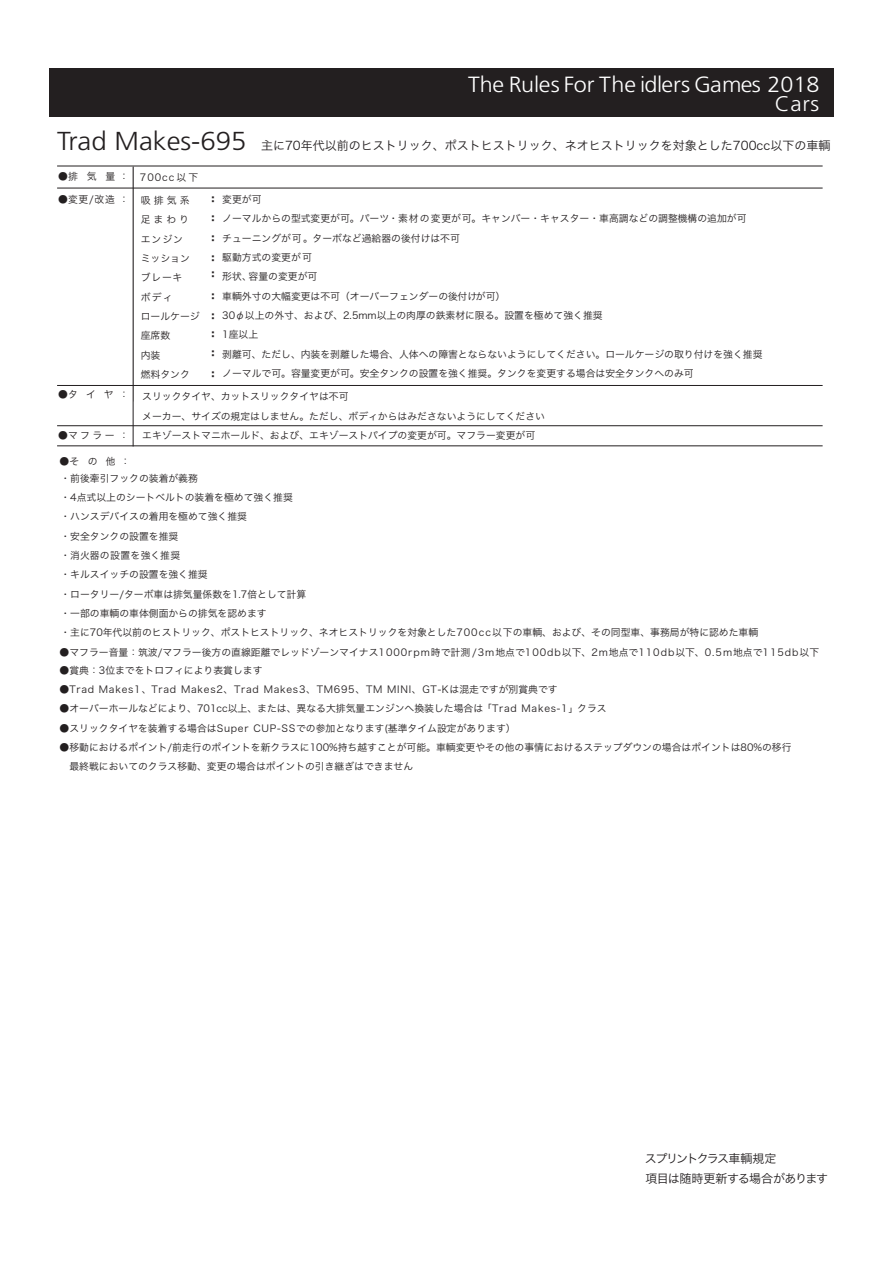
<style>
.page{position:relative;width:893px;height:1263px;background:#fff}
.page>*{position:absolute;margin:0;border:0;box-sizing:border-box;transform-origin:0 0}
.t1{font:300 25.95px "Frutiger";color:#231f20;scale:1.06 1}
.t2{font:300 22.05px "Frutiger";color:#fff;scale:1.06 1}
.t3{font:300 21.15px "Frutiger";color:#fff;scale:1.06 1}
.t4{font:12px "Hira Kaku Pro W3";color:#231f20}
.t5{font:12px/19.5px "Hira Kaku Pro W3";letter-spacing:-.055em;color:#231f20}
.t6{font:9.75px/19.4px "Hira Kaku Pro W3";color:#231f20}
.t7{font:9.75px "Hira Kaku Pro W3";letter-spacing:.075em;color:#231f20}
.t8{font:9.75px "Hira Kaku Pro W3";letter-spacing:.1em;color:#231f20}
.t9{font:800 9.75px "Gothic MB101 Pro";color:#231f20}
.s1{font-family:"Gothic MB101 Pro";font-weight:800}
</style>
<div class="page">
<div style="left:50px;top:69px;width:784px;height:48px;background:#231f20"></div>
<hr style="left:133px;top:167px;width:1px;height:279px;background:#231f20">
<hr style="left:57px;top:166px;width:766px;height:1px;background:#231f20">
<hr style="left:57px;top:188px;width:766px;height:1px;background:#231f20">
<hr style="left:57px;top:446px;width:766px;height:1px;background:#231f20">
<hr style="left:57px;top:425px;width:766px;height:1px;background:#231f20">
<hr style="left:57px;top:385px;width:766px;height:1px;background:#231f20">
<h1 class="t1" style="left:57px;top:127px;width:180px">Trad Makes-695</h1>
<h2 class="t2" style="left:468px;top:72px;width:333px">The Rules For The idlers Games 2018</h2>
<h3 class="t3" style="left:775px;top:92px;width:44px">Cars</h3>
<p class="t4" style="left:261px;top:135px;width:571px">主に70年代以前のヒストリック、ポストヒストリック、ネオヒストリックを対象とした700cc以下の車輌</p>
<p class="t6" style="left:58px;top:166px;width:72px">●排気量 ：</p>
<p class="t6" style="left:58px;top:189px;width:72px">●変更/改造 ：</p>
<p class="t6" style="left:58px;top:384px;width:72px">●タイヤ ：</p>
<p class="t6" style="left:58px;top:425px;width:72px">●マフラー ：</p>
<p class="t6" style="left:60px;top:450px;width:72px">●その他 ：</p>
<p class="t8" style="left:140px;top:169px;width:72px">700cc以下　</p>
<p class="t6" style="left:208px;top:189px;width:55px"><span class="s1">：</span>変更が可</p>
<p class="t6" style="left:208px;top:208px;width:540px"><span class="s1">：</span>ノーマルからの型式変更が可。パーツ・素材の変更が可。キャンバー・キャスター・車高調などの調整機構の追加が可</p>
<p class="t6" style="left:208px;top:228px;width:253px"><span class="s1">：</span>チューニングが可。ターボなど過給器の後付けは不可</p>
<p class="t6" style="left:208px;top:247px;width:105px"><span class="s1">：</span>駆動方式の変更が可</p>
<p class="t6" style="left:222px;top:266px;width:97px">形状、容量の変更が可</p>
<p class="t6" style="left:208px;top:286px;width:299px"><span class="s1">：</span>車輌外寸の大幅変更は不可（オーバーフェンダーの後付けが可）</p>
<p class="t6" style="left:222px;top:305px;width:382px">30φ以上の外寸、および、2.5mm以上の肉厚の鉄素材に限る。設置を極めて強く推奨</p>
<p class="t6" style="left:208px;top:324px;width:51px"><span class="s1">：</span> 1座以上</p>
<p class="t6" style="left:208px;top:344px;width:556px"><span class="s1">：</span>剥離可、ただし、内装を剥離した場合、人体への障害とならないようにしてください。ロールケージの取り付けを強く推奨</p>
<p class="t6" style="left:208px;top:363px;width:487px"><span class="s1">：</span>ノーマルで可。容量変更が可。安全タンクの設置を強く推奨。タンクを変更する場合は安全タンクへのみ可</p>
<p class="t6" style="left:141px;top:190px;width:60px">吸排気系足まわりエンジン<br>ミッションブレーキ<br>ボディ<br>ロールケージ座席数<br>内装<br>燃料タンク</p>
<p class="t6" style="left:142px;top:386px;width:404px">スリックタイヤ、カットスリックタイヤは不可<br>メーカー、サイズの規定はしません。ただし、ボディからはみださないようにしてくださいエキゾーストマニホールド、および、エキゾーストパイプの変更が可。マフラー変更が可</p>
<p class="t9" style="left:208px;top:266px;width:11px">：</p>
<p class="t9" style="left:208px;top:308px;width:11px">：</p>
<p class="t6" style="left:60px;top:467px;width:699px">・前後牽引フックの装着が義務<br>・4点式以上のシートベルトの装着を極めて強く推奨<br>・ハンスデバイスの着用を極めて強く推奨<br>・安全タンクの設置を推奨<br>・消火器の設置を強く推奨<br>・キルスイッチの設置を強く推奨<br>・ロータリー/ターボ車は排気量係数を1.7倍として計算<br>・一部の車輌の車体側面からの排気を認めます<br>・主に70年代以前のヒストリック、ポストヒストリック、ネオヒストリックを対象とした700cc以下の車輌、および、その同型車、事務局が特に認めた車輌</p>
<p class="t6" style="left:60px;top:642px;width:761px">●マフラー音量：筑波/マフラー後方の直線距離でレッドゾーンマイナス1000rpm時で計測 /3m地点で100db以下、2m地点で110db以下、0.5m地点で115db以下</p>
<p class="t6" style="left:60px;top:660px;width:204px">●賞典：3位までをトロフィにより表賞します</p>
<p class="t7" style="left:60px;top:681px;width:500px">●Trad Makes1、Trad Makes2、Trad Makes3、TM695、TM MINI、GT-Kは混走ですが別賞典です</p>
<p class="t6" style="left:60px;top:698px;width:549px">●オーバーホールなどにより、701cc以上、または、異なる大排気量エンジンへ換装した場合は「Trad Makes-1」クラス</p>
<p class="t6" style="left:60px;top:718px;width:458px">●スリックタイヤを装着する場合はSuper CUP-SSでの参加となります(基準タイム設定があります）</p>
<p class="t6" style="left:60px;top:737px;width:733px">●移動におけるポイント/前走行のポイントを新クラスに100%持ち越すことが可能。車輌変更やその他の事情におけるステップダウンの場合はポイントは80%の移行　最終戦においてのクラス移動、変更の場合はポイントの引き継ぎはできません</p>
<p class="t5" style="left:645px;top:1148px;width:185px">スプリントクラス車輌規定<br>項目は随時更新する場合があります</p>
</div>
